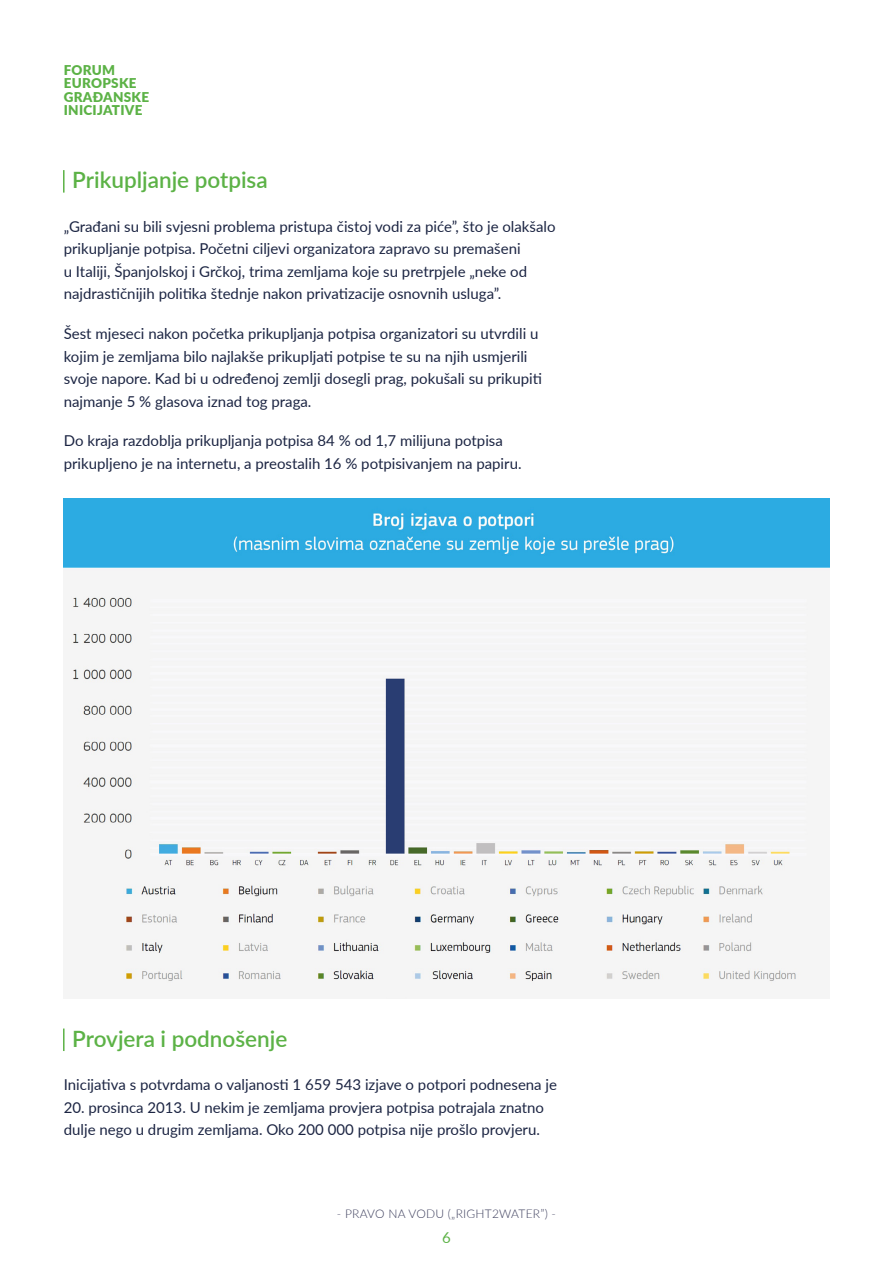
<style>
.page{position:relative;width:893px;height:1263px;background:#fff}
.page>*{position:absolute;margin:0;border:0;box-sizing:border-box;transform-origin:0 0}
.t1{font:600 22.5px "Lato";color:#5cb246}
.t2{font:15px/22.5px "Lato";color:#1c2543}
.t3{font:15px "Lato";color:#5cb246}
.t4{font:900 13.5px/13.5px "Lato";letter-spacing:.02em;color:#5cb246}
.t5{font:300 12px "Lato";letter-spacing:.02em;color:#3c3e5c}
</style>
<div class="page">
<hr style="left:63px;top:170px;width:2px;height:23px;background:#5cb246">
<hr style="left:63px;top:1028px;width:2px;height:23px;background:#5cb246">
<img style="left:64px;top:499px;width:765px;height:499px">
<p class="t4" style="left:64px;top:62px;width:87px">FORUM<br>EUROPSKE<br>GRAĐANSKE<br>INICIJATIVE</p>
<h1 class="t1" style="left:72px;top:164px;width:197px">Prikupljanje potpisa</h1>
<p class="t2" style="left:64px;top:215px;width:493px">„Građani su bili svjesni problema pristupa čistoj vodi za piće”, što je olakšalo prikupljanje potpisa. Početni ciljevi organizatora zapravo su premašeni<br>u Italiji, Španjolskoj i Grčkoj, trima zemljama koje su pretrpjele „neke od najdrastičnijih politika štednje nakon privatizacije osnovnih usluga”.</p>
<p class="t2" style="left:64px;top:322px;width:480px">Šest mjeseci nakon početka prikupljanja potpisa organizatori su utvrdili u kojim je zemljama bilo najlakše prikupljati potpise te su na njih usmjerili svoje napore. Kad bi u određenoj zemlji dosegli prag, pokušali su prikupiti najmanje 5 % glasova iznad tog praga.</p>
<p class="t2" style="left:64px;top:429px;width:459px">Do kraja razdoblja prikupljanja potpisa 84 % od 1,7 milijuna potpisa prikupljeno je na internetu, a preostalih 16 % potpisivanjem na papiru.</p>
<h1 class="t1" style="left:72px;top:1022px;width:217px">Provjera i podnošenje</h1>
<p class="t2" style="left:64px;top:1073px;width:495px">Inicijativa s potvrdama o valjanosti 1 659 543 izjave o potpori podnesena je</p>
<p class="t2" style="left:64px;top:1095px;width:482px">20. prosinca 2013. U nekim je zemljama provjera potpisa potrajala znatno dulje nego u drugim zemljama. Oko 200 000 potpisa nije prošlo provjeru.</p>
<p class="t5" style="left:337px;top:1206px;width:221px">- PRAVO NA VODU („RIGHT2WATER”) -</p>
<p class="t3" style="left:442px;top:1227px;width:10px">6</p>
</div>
